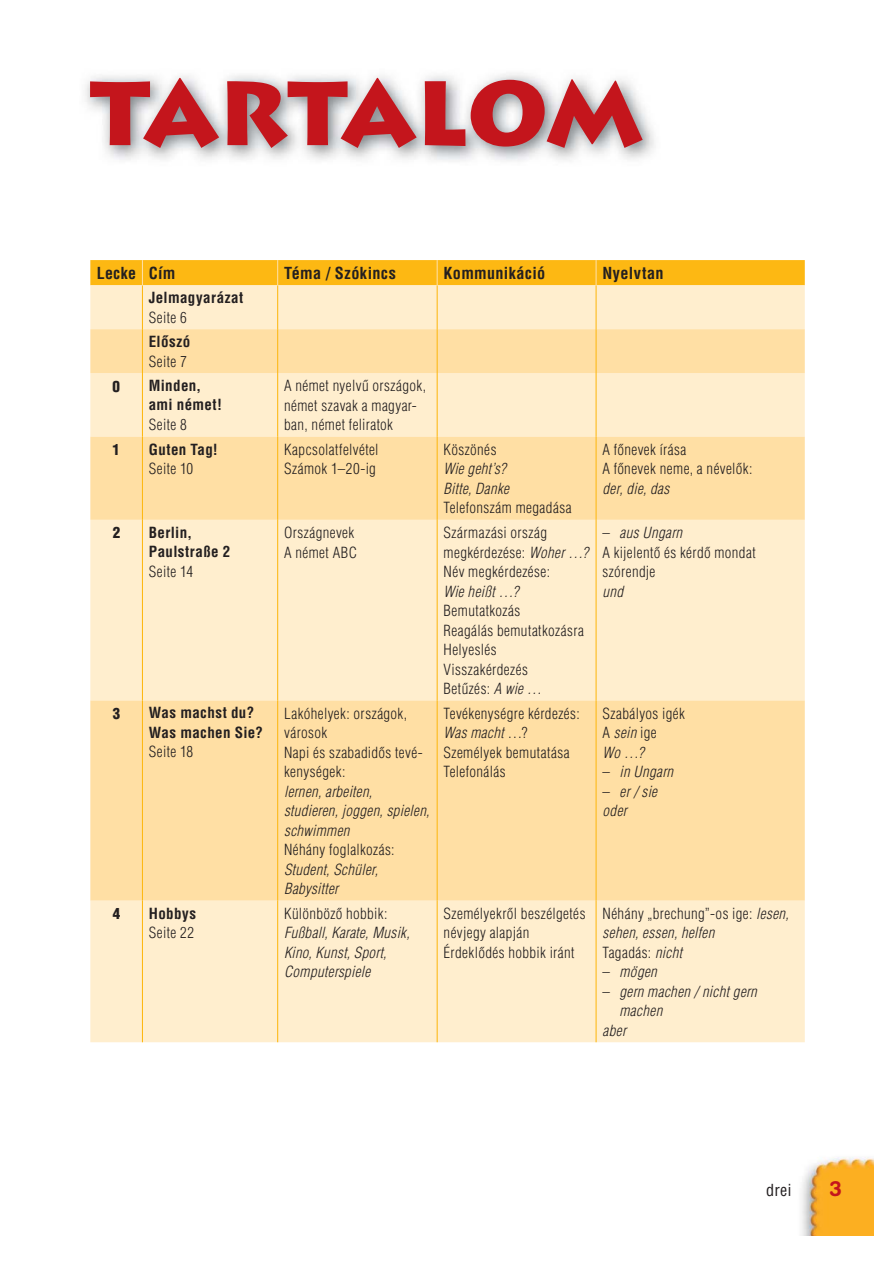
<style>
.page{position:relative;width:893px;height:1263px;background:#fff}
.page>*{position:absolute;margin:0;border:0;box-sizing:border-box;transform-origin:0 0}
.t1{font:90px "Lithos Black H";letter-spacing:-.015em;color:#c4151c}
.t2{font:700 21px "Helvetica Rounded LT Std";color:#c4151c}
.t3{font:16.2px "Helvetica Condensed Bold H";letter-spacing:.02em;color:#231f20}
.t4{font:16.2px "Helvetica Condensed H";color:#231f20}
.t5{font:15px/19.5px "Helvetica Condensed Light H";letter-spacing:.03em;color:#231f20}
.t6{font:15px/19.5px "Helvetica Condensed Light Ita H";letter-spacing:.025em;color:#231f20}
.t7{font:15px/19.5px "Helvetica Condensed Bold H";letter-spacing:.025em;color:#231f20}
.t8{font:15px "Helvetica Condensed Black H";color:#231f20}
.s1{font-family:"Helvetica Condensed Light Ita H"}
.s2{font-family:"Helvetica Condensed Light H"}
</style>
<div class="page">
<img style="left:801px;top:1157px;width:68px;height:79px">
<img style="left:810px;top:1158px;width:64px;height:78px">
<img style="left:85px;top:73px;width:569px;height:88px">
<div style="left:90px;top:285px;width:715px;height:757px;background:#ffeece"></div>
<svg style="left:90px;top:329px;width:715px;height:572px;background:#fee5b5"></svg>
<hr style="left:142px;top:285px;width:1px;height:44px;background:#fdb813">
<hr style="left:277px;top:285px;width:1px;height:44px;background:#fdb813">
<hr style="left:437px;top:285px;width:1px;height:44px;background:#fdb813">
<hr style="left:595px;top:285px;width:2px;height:44px;background:#fdb813">
<hr style="left:142px;top:329px;width:1px;height:44px;background:#fdb813">
<hr style="left:277px;top:329px;width:1px;height:44px;background:#fdb813">
<hr style="left:437px;top:329px;width:1px;height:44px;background:#fdb813">
<hr style="left:595px;top:329px;width:2px;height:44px;background:#fdb813">
<hr style="left:142px;top:373px;width:1px;height:64px;background:#fdb813">
<hr style="left:277px;top:373px;width:1px;height:64px;background:#fdb813">
<hr style="left:437px;top:373px;width:1px;height:64px;background:#fdb813">
<hr style="left:595px;top:373px;width:2px;height:64px;background:#fdb813">
<hr style="left:142px;top:437px;width:1px;height:83px;background:#fdb813">
<hr style="left:277px;top:437px;width:1px;height:83px;background:#fdb813">
<hr style="left:437px;top:437px;width:1px;height:83px;background:#fdb813">
<hr style="left:595px;top:437px;width:2px;height:83px;background:#fdb813">
<hr style="left:142px;top:520px;width:1px;height:180px;background:#fdb813">
<hr style="left:277px;top:520px;width:1px;height:180px;background:#fdb813">
<hr style="left:437px;top:520px;width:1px;height:180px;background:#fdb813">
<hr style="left:595px;top:520px;width:2px;height:180px;background:#fdb813">
<hr style="left:142px;top:700px;width:1px;height:201px;background:#fdb813">
<hr style="left:277px;top:700px;width:1px;height:201px;background:#fdb813">
<hr style="left:437px;top:700px;width:1px;height:201px;background:#fdb813">
<hr style="left:595px;top:700px;width:2px;height:201px;background:#fdb813">
<hr style="left:142px;top:901px;width:1px;height:141px;background:#fdb813">
<hr style="left:277px;top:901px;width:1px;height:141px;background:#fdb813">
<hr style="left:437px;top:901px;width:1px;height:141px;background:#fdb813">
<hr style="left:595px;top:901px;width:2px;height:141px;background:#fdb813">
<div style="left:90px;top:260px;width:715px;height:25px;background:#fdb813"></div>
<hr style="left:595px;top:260px;width:2px;height:25px;background:#ffdfa4">
<h1 class="t1" style="left:90px;top:78px;width:555px">TARTALOM</h1>
<p class="t3" style="left:97px;top:266px;width:80px">Lecke Cím</p>
<p class="t3" style="left:284px;top:266px;width:113px">Téma / Szókincs</p>
<p class="t3" style="left:444px;top:266px;width:103px">Kommunikáció</p>
<p class="t3" style="left:602px;top:266px;width:63px">Nyelvtan</p>
<p class="t7" style="left:149px;top:289px;width:96px">Jelmagyarázat</p>
<p class="t5" style="left:149px;top:309px;width:39px">Seite 6</p>
<p class="t7" style="left:149px;top:333px;width:43px">Elôszó</p>
<p class="t5" style="left:149px;top:352px;width:39px">Seite 7</p>
<p class="t8" style="left:113px;top:377px;width:9px">0</p>
<p class="t7" style="left:149px;top:377px;width:75px">Minden, ami német!</p>
<p class="t5" style="left:149px;top:416px;width:39px">Seite 8</p>
<p class="t5" style="left:284px;top:377px;width:144px">A német nyelvû országok, német szavak a magyar&shy;ban, német feliratok</p>
<p class="t8" style="left:113px;top:440px;width:9px">1</p>
<p class="t7" style="left:149px;top:440px;width:71px">Guten Tag!</p>
<p class="t5" style="left:149px;top:460px;width:46px">Seite 10</p>
<p class="t5" style="left:284px;top:441px;width:96px">Kapcsolatfelvétel<br>Számok 1–20-ig</p>
<p class="t5" style="left:443px;top:441px;width:54px">Köszönés</p>
<p class="t6" style="left:443px;top:460px;width:67px">Wie geht’s?<br>Bitte, Danke</p>
<p class="t5" style="left:443px;top:499px;width:130px">Telefonszám megadása</p>
<p class="t5" style="left:602px;top:441px;width:152px">A fônevek írása<br>A fônevek neme, a névelôk:</p>
<p class="t6" style="left:602px;top:480px;width:68px">der, die, das</p>
<p class="t8" style="left:113px;top:524px;width:9px">2</p>
<p class="t7" style="left:149px;top:524px;width:83px">Berlin,<br>Paulstraße 2</p>
<p class="t5" style="left:149px;top:563px;width:46px">Seite 14</p>
<p class="t5" style="left:284px;top:524px;width:74px">Országnevek<br>A német ABC</p>
<p class="t5" style="left:443px;top:524px;width:146px">Származási ország megkérdezése: <span class="s1">Woher …?<br></span>Név megkérdezése:</p>
<p class="t6" style="left:443px;top:582px;width:77px">Wie heißt …?</p>
<p class="t5" style="left:443px;top:602px;width:142px">Bemutatkozás<br>Reagálás bemutatkozásra<br>Helyeslés<br>Visszakérdezés<br>Betûzés: <span class="s1">A wie …</span></p>
<p class="t6" style="left:602px;top:524px;width:81px"><span class="s2">–</span> aus Ungarn</p>
<p class="t5" style="left:602px;top:543px;width:155px">A kijelentô és kérdô mondat szórendje</p>
<p class="t6" style="left:602px;top:582px;width:22px">und</p>
<p class="t8" style="left:113px;top:704px;width:9px">3</p>
<p class="t7" style="left:149px;top:704px;width:115px">Was machst du?<br>Was machen Sie?</p>
<p class="t5" style="left:149px;top:743px;width:46px">Seite 18</p>
<p class="t5" style="left:284px;top:704px;width:140px">Lakóhelyek: országok, városok<br>Napi és szabadidôs tevé&shy;kenységek:</p>
<p class="t6" style="left:284px;top:782px;width:147px">lernen, arbeiten, studieren, joggen, spielen, schwimmen</p>
<p class="t5" style="left:284px;top:841px;width:112px">Néhány foglalkozás:</p>
<p class="t6" style="left:284px;top:860px;width:96px">Student, Schüler,<br>Babysitter</p>
<p class="t5" style="left:444px;top:704px;width:138px">Tevékenységre kérdezés:</p>
<p class="t6" style="left:444px;top:724px;width:86px">Was macht <span class="s2">…?</span></p>
<p class="t5" style="left:444px;top:743px;width:128px">Személyek bemutatása<br>Telefonálás</p>
<p class="t5" style="left:602px;top:704px;width:84px">Szabályos igék<br>A <span class="s1">sein</span> ige</p>
<p class="t6" style="left:602px;top:743px;width:43px">Wo …?</p>
<p class="t6" style="left:602px;top:763px;width:72px"><span class="s2">–</span> in Ungarn</p>
<p class="t6" style="left:602px;top:782px;width:56px"><span class="s2">–</span> er / sie oder</p>
<p class="t8" style="left:113px;top:904px;width:9px">4</p>
<p class="t7" style="left:149px;top:904px;width:49px">Hobbys</p>
<p class="t5" style="left:149px;top:924px;width:47px">Seite 22</p>
<p class="t5" style="left:284px;top:905px;width:105px">Különbözô hobbik:</p>
<p class="t6" style="left:284px;top:924px;width:127px">Fußball, Karate, Musik,<br>Kino, Kunst, Sport,<br>Computerspiele</p>
<p class="t5" style="left:444px;top:905px;width:143px">Személyekrôl beszélgetés névjegy alapján<br>Érdeklôdés hobbik iránt</p>
<p class="t5" style="left:602px;top:905px;width:188px">Néhány „brechung”-os ige: <span class="s1">lesen,</span></p>
<p class="t6" style="left:602px;top:924px;width:113px">sehen, essen, helfen</p>
<p class="t5" style="left:602px;top:944px;width:81px">Tagadás: <span class="s1">nicht</span></p>
<p class="t6" style="left:602px;top:963px;width:56px"><span class="s2">–</span> mögen</p>
<p class="t6" style="left:602px;top:983px;width:156px"><span class="s2">–</span> gern machen / nicht gern</p>
<p class="t6" style="left:619px;top:1002px;width:44px">machen</p>
<p class="t6" style="left:602px;top:1022px;width:25px">aber</p>
<p class="t4" style="left:766px;top:1180px;width:27px">drei</p>
<h2 class="t2" style="left:829px;top:1176px;width:14px">3</h2>
</div>
